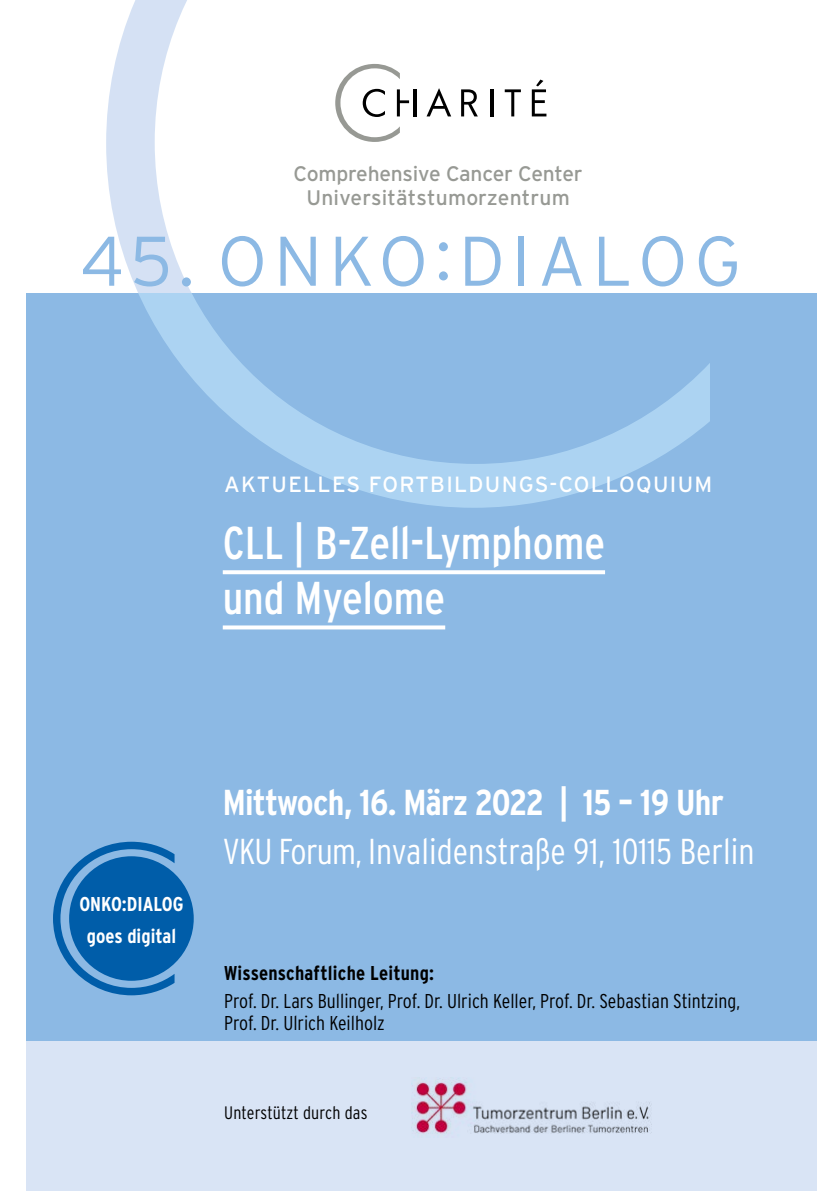
<style>
.page{position:relative;width:840px;height:1191px;background:#fff}
.page>*{position:absolute;margin:0;border:0;box-sizing:border-box;transform-origin:0 0}
.t1{font:300 70px "Interstate";letter-spacing:.1em;color:#8cb9e4}
.t2{font:condensed 46px/55.2px "Interstate";color:#fff}
.t3{font:300 condensed 36px "Interstate";color:#fff}
.t4{font:700 condensed 36px "Interstate";letter-spacing:-.02em;color:#fff}
.t5{font:22px "Interstate";letter-spacing:.06em;color:#fff}
.t6{font:21px/24px "Interstate";letter-spacing:-.01em;color:#979994;text-align:center}
.t7{font:300 condensed 20px/22px "Interstate";color:#000}
.t8{font:700 condensed 20px "Interstate";letter-spacing:.01em;color:#000}
.t9{font:700 condensed 20px/32px "Interstate";color:#fff;text-align:center}
.t10{font:300 condensed 18px "Interstate";letter-spacing:.01em;color:#000}
</style>
<div class="page">
<div style="left:0;top:294px;width:839px;height:897px;background:#8cb9e4"></div>
<div style="left:0;top:1041px;width:839px;height:150px;background:#d9e4f5"></div>
<svg style="left:106px;top:0;width:603px;height:508px"></svg>
<svg style="left:504px;top:89px;width:16px;height:27px"></svg>
<hr style="left:490px;top:89px;width:3px;height:27px;background:#000">
<svg style="left:426px;top:88px;width:25px;height:28px"></svg>
<svg style="left:461px;top:89px;width:16px;height:27px"></svg>
<svg style="left:531px;top:80px;width:15px;height:36px"></svg>
<hr style="left:413px;top:89px;width:3px;height:27px;background:#000">
<svg style="left:335px;top:64px;width:74px;height:78px"></svg>
<div style="left:0;top:18px;width:26px;height:1173px;background:#fff"></div>
<svg style="left:223px;top:570px;width:381px;height:4px;background:#f7fafd"></svg>
<svg style="left:223px;top:625px;width:222px;height:4px"></svg>
<svg style="left:53px;top:841px;width:121px;height:154px"></svg>
<div style="left:69px;top:856px;width:125px;height:124px;background:#005da9;border-radius:50%"></div>
<img style="left:411px;top:1078px;width:241px;height:56px">
<div style="left:817px;top:0;width:22px;height:1191px;background:#fff"></div>
<p class="t6" style="left:293px;top:161px;width:290px">Comprehensive Cancer Center<br>Universitätstumorzentrum</p>
<h1 class="t1" style="left:80px;top:222px;width:661px">45. ONKO:DIALOG</h1>
<p class="t5" style="left:224px;top:472px;width:489px">AKTUELLES FORTBILDUNGS-COLLOQUIUM</p>
<h2 class="t2" style="left:223px;top:515px;width:383px">CLL | B-Zell-Lymphome und Myelome</h2>
<p class="t9" style="left:79px;top:888px;width:106px">ONKO:DIALOG goes digital</p>
<h3 class="t4" style="left:223px;top:782px;width:502px">Mittwoch, 16. März 2022 | 15 – 19 Uhr</h3>
<h3 class="t3" style="left:223px;top:831px;width:533px">VKU Forum, Invalidenstraße 91, 10115 Berlin</h3>
<p class="t8" style="left:224px;top:962px;width:211px">Wissenschaftliche Leitung:</p>
<p class="t7" style="left:224px;top:990px;width:517px">Prof. Dr. Lars Bullinger, Prof. Dr. Ulrich Keller, Prof. Dr. Sebastian Stintzing,<br>Prof. Dr. Ulrich Keilholz</p>
<p class="t10" style="left:224px;top:1102px;width:145px">Unterstützt durch das</p>
</div>
